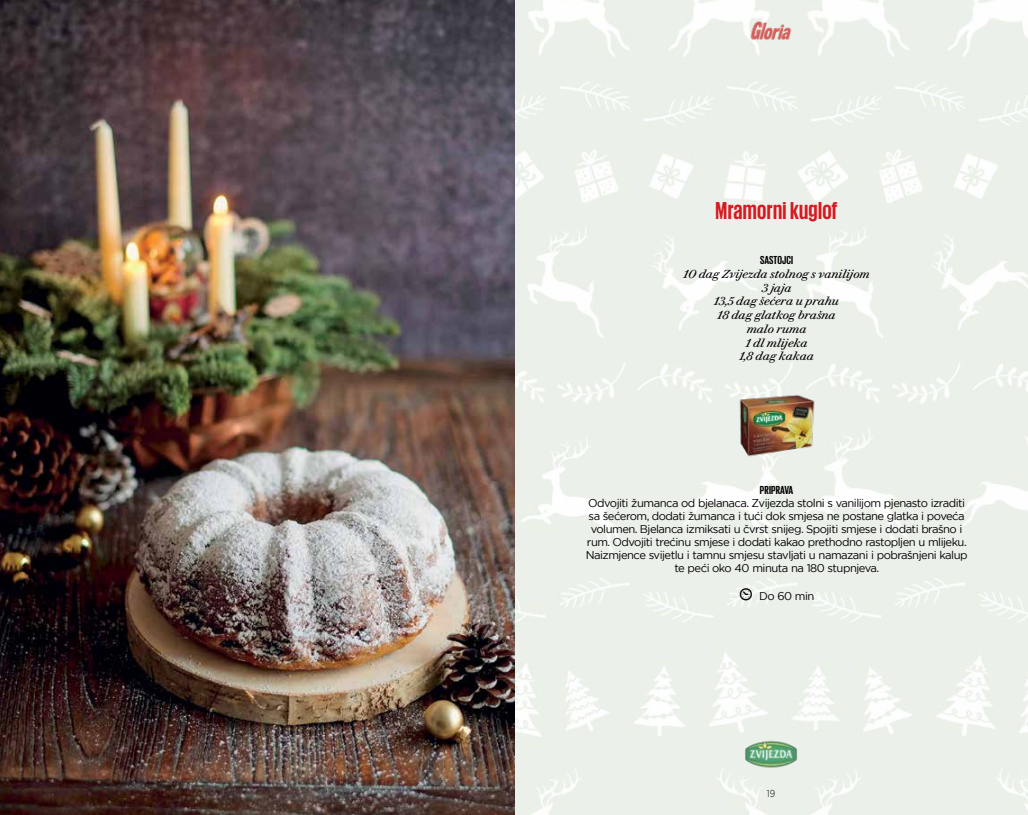
<style>
.page{position:relative;width:1028px;height:815px;background:#fff}
.page>*{position:absolute;margin:0;border:0;box-sizing:border-box;transform-origin:0 0}
.t1{font:700 25px "Giorgio Sans";letter-spacing:.015em;color:#d71920}
.t2{font:700 11.88px "Giorgio Sans";letter-spacing:.01em;color:#000}
.t3{font:11.25px/13.1px "Gotham";letter-spacing:-.045em;color:#000;text-align:center}
.t4{font:italic 11.25px/13.8px "Le Jeune Text";color:#000;text-align:center}
.t5{font:300 10px "Gotham";color:#000;scale:.85 1}
.s1{font-family:"Modern Pictograms";font-size:18.75px}
</style>
<div class="page">
<img style="left:0;top:0;width:1028px;height:815px">
<img style="left:736px;top:393px;width:81px;height:65px">
<h1 class="t1" style="left:715px;top:198px;width:123px">Mramorni kuglof</h1>
<p class="t2" style="left:760px;top:254px;width:35px">SASTOJCI</p>
<p class="t4" style="left:683px;top:266px;width:188px">10 dag Zvijezda stolnog s vanilijom<br>3 jaja<br>13,5 dag šećera u prahu<br>18 dag glatkog brašna<br>malo ruma<br>1 dl mlijeka<br>1,8 dag kakaa</p>
<p class="t2" style="left:760px;top:484px;width:35px">PRIPRAVA</p>
<p class="t3" style="left:586px;top:496px;width:383px">Odvojiti žumanca od bjelanaca. Zvijezda stolni s vanilijom pjenasto izraditi sa šećerom, dodati žumanca i tući dok smjesa ne postane glatka i poveća volumen. Bjelanca izmiksati u čvrst snijeg. Spojiti smjese i dodati brašno i rum. Odvojiti trećinu smjese i dodati kakao prethodno rastopljen u mlijeku.<br>Naizmjence svijetlu i tamnu smjesu stavljati u namazani i pobrašnjeni kalup te peći oko 40 minuta na 180 stupnjeva.</p>
<p class="t3" style="left:738px;top:589px;width:77px"><span class="s1">{</span> Do 60 min</p>
<p class="t5" style="left:767px;top:787px;width:11px">19</p>
</div>
